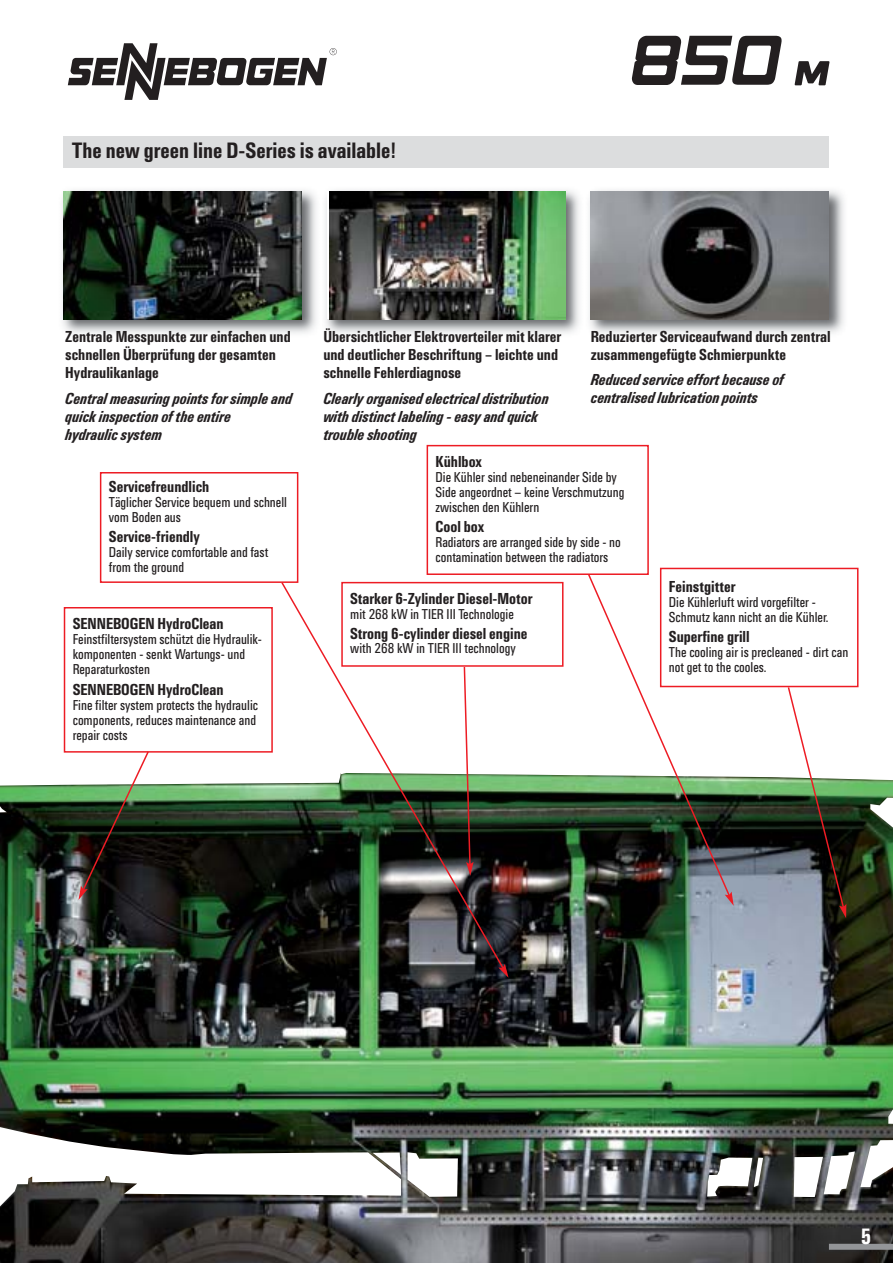
<style>
.page{position:relative;width:893px;height:1263px;background:#fff}
.page>*{position:absolute;margin:0;border:0;box-sizing:border-box;transform-origin:0 0}
.t1{font:21px "Univers SB Med Con";color:#231f20}
.t2{font:21px "Univers SB Med Con";color:#fff}
.t3{font:15px/18px "Univers SB Med Con";color:#231f20}
.t4{font:15px/18px "Univers SB Med Con Ita";color:#231f20}
.t5{font:13.5px/15px "Univers SB Con";color:#231f20}
</style>
<div class="page">
<img style="left:62px;top:190px;width:782px;height:144px">
<img style="left:591px;top:192px;width:238px;height:127px">
<img style="left:584px;top:190px;width:1px;height:144px">
<img style="left:329px;top:192px;width:236px;height:127px">
<img style="left:321px;top:190px;width:1px;height:144px">
<img style="left:64px;top:192px;width:238px;height:127px">
<img style="left:0;top:774px;width:893px;height:489px">
<div style="left:64px;top:136px;width:765px;height:31px;background:#dcddde"></div>
<div style="left:829px;top:1244px;width:64px;height:6px;background:#939598"></div>
<svg style="left:68px;top:43px;width:269px;height:57px"></svg>
<svg style="left:794px;top:61px;width:36px;height:25px"></svg>
<svg style="left:632px;top:36px;width:150px;height:49px"></svg>
<svg style="left:78px;top:753px;width:72px;height:147px"></svg>
<div style="left:64px;top:607px;width:209px;height:146px;border:2px solid #ed1c24"></div>
<img style="left:587px;top:573px;width:144px;height:325px">
<svg style="left:725px;top:892px;width:9px;height:14px"></svg>
<img style="left:280px;top:581px;width:225px;height:389px">
<svg style="left:498px;top:964px;width:10px;height:14px"></svg>
<div style="left:343px;top:583px;width:219px;height:82px;background:#fff"></div>
<div style="left:341px;top:582px;width:222px;height:85px;border:2px solid #ed1c24"></div>
<div style="left:100px;top:472px;width:198px;height:111px;border:2px solid #ed1c24"></div>
<div style="left:427px;top:445px;width:222px;height:130px;border:2px solid #ed1c24"></div>
<div style="left:661px;top:569px;width:196px;height:117px;background:#fff"></div>
<div style="left:660px;top:568px;width:198px;height:119px;border:2px solid #ed1c24"></div>
<svg style="left:787px;top:686px;width:59px;height:232px"></svg>
<h1 class="t1" style="left:72px;top:141px;width:325px">The new green line D-Series is available!</h1>
<p class="t3" style="left:65px;top:329px;width:227px">Zentrale Messpunkte zur einfachen und schnellen Überprüfung der gesamten<br>Hydraulikanlage</p>
<p class="t4" style="left:65px;top:390px;width:228px">Central measuring points for simple and quick inspection of the entire<br>hydraulic system</p>
<p class="t3" style="left:323px;top:329px;width:240px">Übersichtlicher Elektroverteiler mit klarer und deutlicher Beschriftung – leichte und schnelle Fehlerdiagnose</p>
<p class="t4" style="left:323px;top:390px;width:227px">Clearly organised electrical distribution with distinct labeling - easy and quick trouble shooting</p>
<p class="t3" style="left:591px;top:328px;width:241px">Reduzierter Serviceaufwand durch zentral zusammengefügte Schmierpunkte</p>
<p class="t4" style="left:591px;top:372px;width:195px">Reduced service effort because of centralised lubrication points</p>
<p class="t3" style="left:109px;top:479px;width:102px">Servicefreundlich</p>
<p class="t5" style="left:109px;top:496px;width:180px">Täglicher Service bequem und schnell vom Boden aus</p>
<p class="t3" style="left:109px;top:528px;width:93px">Service-friendly</p>
<p class="t5" style="left:109px;top:545px;width:161px">Daily service comfortable and fast from the ground</p>
<p class="t3" style="left:73px;top:615px;width:152px">SENNEBOGEN HydroClean</p>
<p class="t5" style="left:73px;top:632px;width:191px">Feinstfiltersystem schützt die Hydraulik&shy;komponenten - senkt Wartungs- und<br>Reparaturkosten</p>
<p class="t3" style="left:73px;top:681px;width:152px">SENNEBOGEN HydroClean</p>
<p class="t5" style="left:73px;top:698px;width:187px">Fine filter system protects the hydraulic components, reduces maintenance and repair costs</p>
<p class="t3" style="left:436px;top:454px;width:48px">Kühlbox</p>
<p class="t5" style="left:436px;top:471px;width:190px">Die Kühler sind nebeneinander Side by<br>Side angeordnet – keine Verschmutzung zwischen den Kühlern</p>
<p class="t3" style="left:436px;top:518px;width:50px">Cool box</p>
<p class="t5" style="left:436px;top:535px;width:187px">Radiators are arranged side by side - no contamination between the radiators</p>
<p class="t3" style="left:350px;top:590px;width:184px">Starker 6-Zylinder Diesel-Motor</p>
<p class="t5" style="left:350px;top:607px;width:165px">mit 268 kW in TIER III Technologie</p>
<p class="t3" style="left:350px;top:625px;width:179px">Strong 6-cylinder diesel engine</p>
<p class="t5" style="left:350px;top:642px;width:167px">with 268 kW in TIER III technology</p>
<p class="t3" style="left:669px;top:579px;width:68px">Feinstgitter</p>
<p class="t5" style="left:669px;top:596px;width:161px">Die Kühlerluft wird vorgefilter -<br>Schmutz kann nicht an die Kühler.</p>
<p class="t3" style="left:669px;top:628px;width:82px">Superfine grill</p>
<p class="t5" style="left:669px;top:645px;width:181px">The cooling air is precleaned - dirt can not get to the cooles.</p>
<h1 class="t2" style="left:861px;top:1228px;width:12px">5</h1>
</div>
